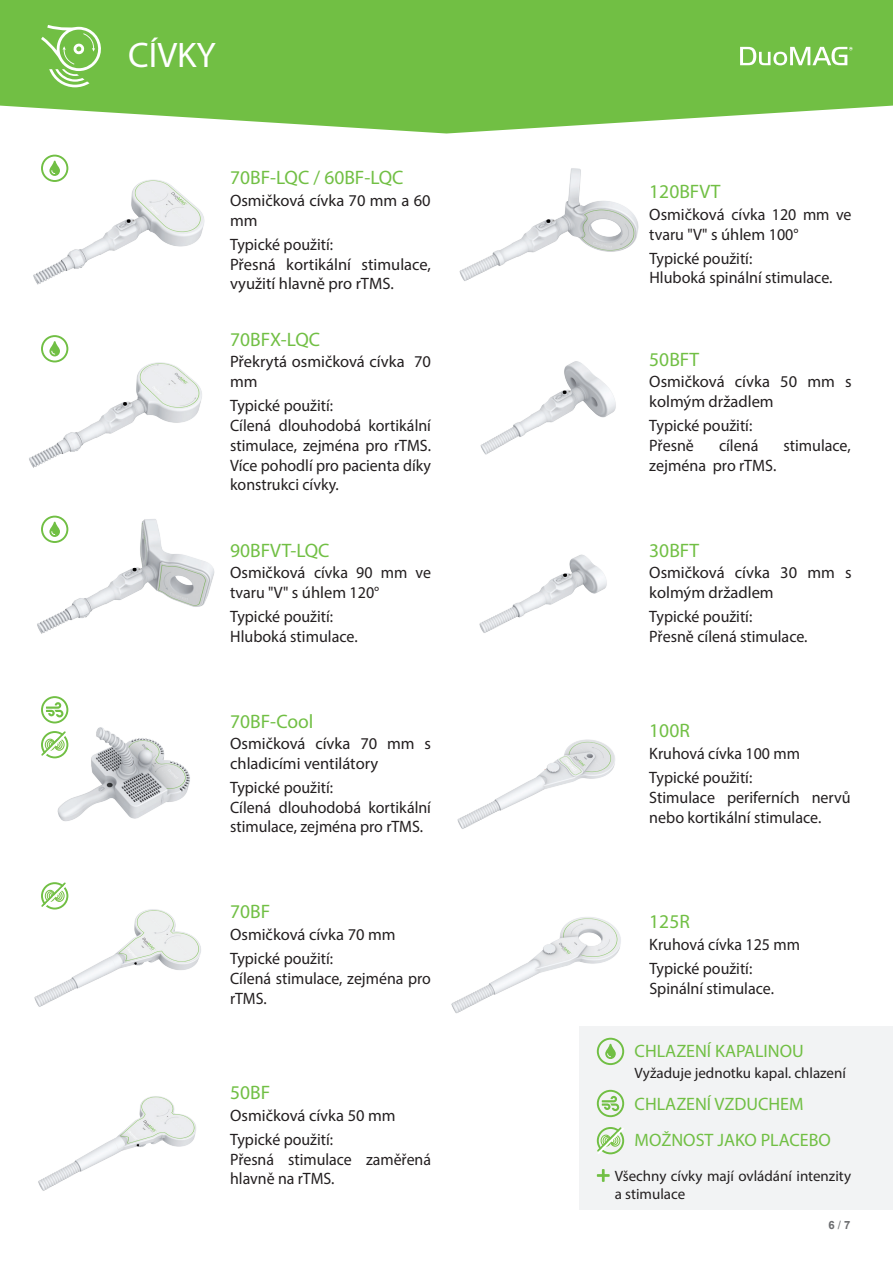
<style>
.page{position:relative;width:893px;height:1263px;background:#fff}
.page>*{position:absolute;margin:0;border:0;box-sizing:border-box;transform-origin:0 0}
.t1{font:35.55px "Myriad Pro";color:#fff}
.t2{font:19.5px "Myriad Pro";color:#71bf44}
.t3{font:18px/36.6px "Myriad Pro";color:#71bf44}
.t4{font:16.5px/19.8px "Myriad Pro";color:#231f20}
.t5{font:16.5px/19.8px "Myriad Pro";color:#231f20;scale:.96 1}
.t6{font:15px/18px "Myriad Pro";color:#231f20}
.t7{font:700 11.25px "Arial";color:#6c6d70}
.s1{font-weight:400}
</style>
<div class="page">
<img style="left:33px;top:154px;width:172px;height:131px">
<img style="left:29px;top:335px;width:173px;height:133px">
<img style="left:34px;top:909px;width:167px;height:98px">
<img style="left:38px;top:1096px;width:158px;height:95px">
<img style="left:37px;top:515px;width:178px;height:119px">
<img style="left:41px;top:696px;width:149px;height:125px">
<img style="left:480px;top:361px;width:136px;height:94px">
<img style="left:479px;top:554px;width:128px;height:79px">
<img style="left:459px;top:168px;width:180px;height:113px">
<img style="left:457px;top:739px;width:158px;height:90px">
<img style="left:451px;top:917px;width:221px;height:110px">
<svg style="left:0;top:0;width:893px;height:133px;background:#80c557"></svg>
<svg style="left:740px;top:47px;width:113px;height:18px"></svg>
<svg style="left:41px;top:25px;width:63px;height:62px;background:#8fcc6b"></svg>
<div style="left:579px;top:1027px;width:314px;height:183px;background:#f2f3f4"></div>
<svg style="left:602px;top:1095px;width:18px;height:16px"></svg>
<div style="left:597px;top:1090px;width:27px;height:27px;border:2px solid #71bf44;border-radius:50%"></div>
<svg style="left:605px;top:1043px;width:11px;height:16px"></svg>
<div style="left:597px;top:1038px;width:27px;height:27px;border:2px solid #71bf44;border-radius:50%"></div>
<svg style="left:596px;top:1127px;width:29px;height:28px"></svg>
<svg style="left:597px;top:1169px;width:13px;height:13px"></svg>
<svg style="left:49px;top:160px;width:11px;height:16px"></svg>
<div style="left:41px;top:155px;width:27px;height:27px;border:2px solid #71bf44;border-radius:50%"></div>
<svg style="left:49px;top:341px;width:11px;height:15px"></svg>
<div style="left:41px;top:335px;width:27px;height:27px;border:2px solid #71bf44;border-radius:50%"></div>
<svg style="left:49px;top:521px;width:11px;height:16px"></svg>
<div style="left:41px;top:516px;width:27px;height:27px;border:2px solid #71bf44;border-radius:50%"></div>
<svg style="left:46px;top:702px;width:18px;height:16px"></svg>
<div style="left:41px;top:696px;width:27px;height:27px;border:2px solid #71bf44;border-radius:50%"></div>
<svg style="left:41px;top:729px;width:29px;height:31px"></svg>
<svg style="left:40px;top:882px;width:30px;height:29px"></svg>
<h1 class="t1" style="left:128px;top:33px;width:89px">CÍVKY</h1>
<p class="t2" style="left:230px;top:166px;width:175px">70BF-LQC / 60BF-LQC</p>
<p class="t4" style="left:230px;top:190px;width:202px">Osmičková cívka 70 mm a 60 mm</p>
<p class="t4" style="left:230px;top:234px;width:202px">Typické použití:<br>Přesná kortikální stimulace, využití hlavně pro rTMS.</p>
<p class="t2" style="left:230px;top:327px;width:91px">70BFX-LQC</p>
<p class="t4" style="left:230px;top:352px;width:202px">Překrytá osmičková cívka 70 mm</p>
<p class="t4" style="left:230px;top:395px;width:202px">Typické použití:<br>Cílená dlouhodobá kortikální stimulace, zejména pro rTMS.<br>Více pohodlí pro pacienta díky konstrukci cívky.</p>
<p class="t2" style="left:230px;top:538px;width:101px">90BFVT-LQC</p>
<p class="t4" style="left:230px;top:562px;width:202px">Osmičková cívka 90 mm ve tvaru "V" s úhlem 120°</p>
<p class="t4" style="left:230px;top:606px;width:129px">Typické použití:<br>Hluboká stimulace.</p>
<p class="t2" style="left:230px;top:709px;width:85px">70BF-Cool</p>
<p class="t4" style="left:230px;top:733px;width:202px">Osmičková cívka 70 mm s chladicími ventilátory</p>
<p class="t4" style="left:230px;top:777px;width:202px">Typické použití:<br>Cílená dlouhodobá kortikální stimulace, zejména pro rTMS.</p>
<p class="t2" style="left:230px;top:900px;width:42px">70BF</p>
<p class="t4" style="left:230px;top:922px;width:167px;line-height:24px">Osmičková cívka 70 mm<br>Typické použití:</p>
<p class="t5" style="left:230px;top:968px;width:211px">Cílená stimulace, zejména pro rTMS.</p>
<p class="t2" style="left:230px;top:1081px;width:42px">50BF</p>
<p class="t4" style="left:230px;top:1103px;width:167px;line-height:24px">Osmičková cívka 50 mm<br>Typické použití:</p>
<p class="t5" style="left:230px;top:1149px;width:211px">Přesná stimulace zaměřená hlavně na rTMS.</p>
<p class="t2" style="left:649px;top:180px;width:73px">120BFVT</p>
<p class="t4" style="left:649px;top:204px;width:204px">Osmičková cívka 120 mm ve tvaru "V" s úhlem 100°</p>
<p class="t4" style="left:649px;top:248px;width:185px">Typické použití:<br>Hluboká spinální stimulace.</p>
<p class="t2" style="left:649px;top:347px;width:51px">50BFT</p>
<p class="t4" style="left:649px;top:371px;width:204px">Osmičková cívka 50 mm s kolmým držadlem</p>
<p class="t4" style="left:649px;top:415px;width:104px">Typické použití:<br>Přesně</p>
<p class="t4" style="left:719px;top:435px;width:41px">cílená</p>
<p class="t4" style="left:783px;top:435px;width:69px">stimulace,</p>
<p class="t4" style="left:649px;top:455px;width:129px">zejména pro rTMS.</p>
<p class="t2" style="left:649px;top:538px;width:51px">30BFT</p>
<p class="t4" style="left:649px;top:562px;width:204px">Osmičková cívka 30 mm s kolmým držadlem</p>
<p class="t4" style="left:649px;top:606px;width:160px">Typické použití:<br>Přesně cílená stimulace.</p>
<p class="t2" style="left:649px;top:719px;width:42px">100R</p>
<p class="t4" style="left:649px;top:741px;width:152px;line-height:24px">Kruhová cívka 100 mm<br>Typické použití:</p>
<p class="t4" style="left:649px;top:787px;width:203px">Stimulace periferních nervů nebo kortikální stimulace.</p>
<p class="t2" style="left:649px;top:910px;width:42px">125R</p>
<p class="t4" style="left:649px;top:932px;width:152px;line-height:24px">Kruhová cívka 125 mm<br>Typické použití:</p>
<p class="t4" style="left:649px;top:978px;width:126px">Spinální stimulace.</p>
<p class="t3" style="left:635px;top:1032px;width:171px">CHLAZENÍ KAPALINOU</p>
<p class="t3" style="left:635px;top:1085px;width:198px">CHLAZENÍ VZDUCHEM<br>MOŽNOST JAKO PLACEBO</p>
<p class="t6" style="left:615px;top:1166px;width:238px">Všechny cívky mají ovládání intenzity a stimulace</p>
<p class="t6" style="left:635px;top:1064px;width:213px">Vyžaduje jednotku kapal. chlazení</p>
<p class="t7" style="left:828px;top:1217px;width:24px">6 <span class="s1">/</span> 7</p>
</div>
